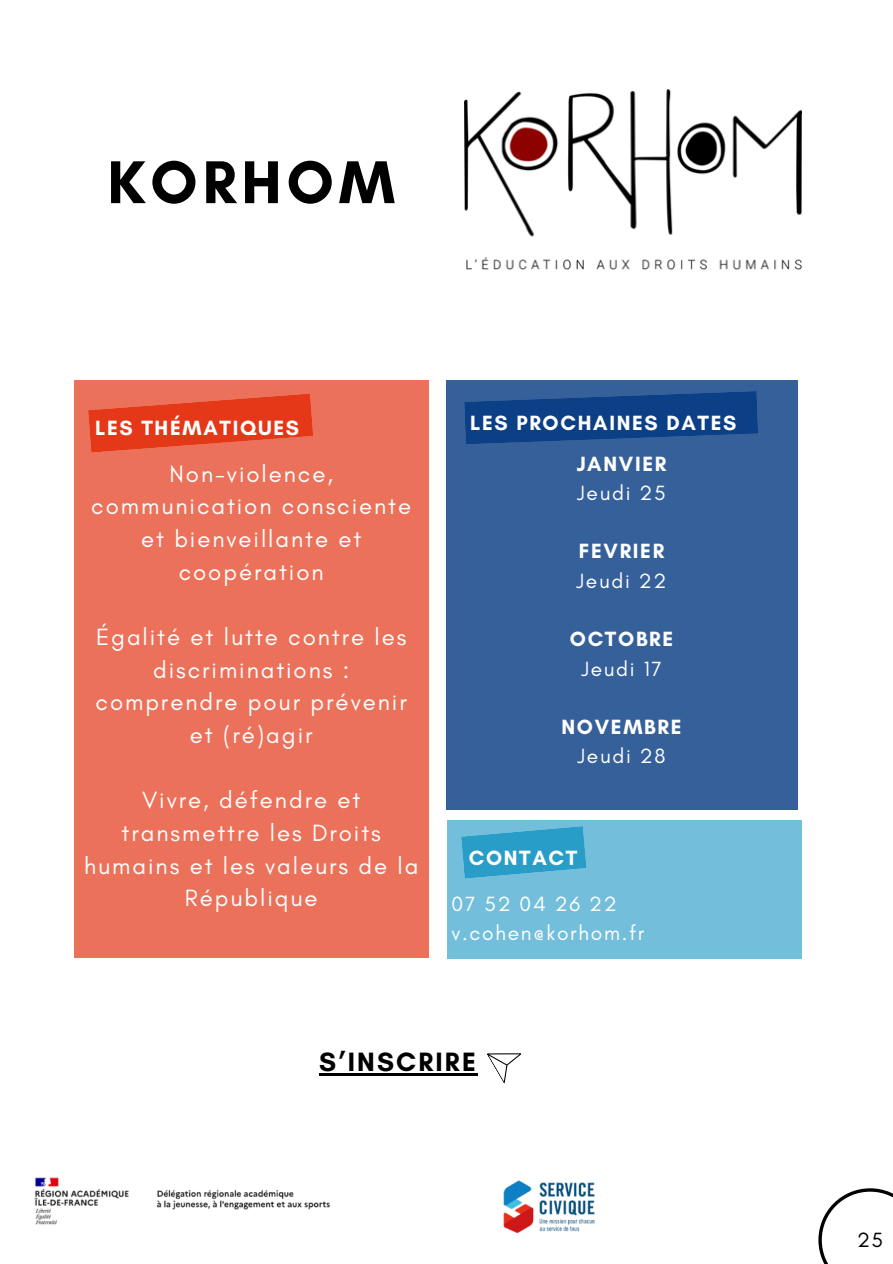
<style>
.page{position:relative;width:893px;height:1264px;background:#fff}
.page>*{position:absolute;margin:0;border:0;box-sizing:border-box;transform-origin:0 0}
.t1{font:700 61.5px "Glacial Indifference";letter-spacing:.08em;color:#000}
.t2{font:700 27px "Glacial Indifference";letter-spacing:.08em;color:#000}
.t3{font:24px/32.7px "Glacial Indifference";letter-spacing:.08em;color:#fff;text-align:center}
.t4{font:700 21px "Glacial Indifference";letter-spacing:.08em;color:#fff}
.t5{font:21px/29.2px "Glacial Indifference";letter-spacing:.08em;color:#fff}
.t6{font:21px "Glacial Indifference";color:#000}
</style>
<div class="page">
<div style="left:74px;top:380px;width:354px;height:578px;background:#eb715b"></div>
<div style="left:447px;top:820px;width:354px;height:138px;background:#73bfdb"></div>
<svg style="left:818px;top:1188px;width:74px;height:75px"></svg>
<svg style="left:88px;top:394px;width:225px;height:58px"></svg>
<svg style="left:461px;top:826px;width:125px;height:52px"></svg>
<img style="left:34px;top:1177px;width:561px;height:56px">
<div style="left:446px;top:380px;width:352px;height:430px;background:#35609a"></div>
<svg style="left:464px;top:391px;width:294px;height:53px"></svg>
<svg style="left:319px;top:1053px;width:203px;height:31px"></svg>
<img style="left:464px;top:89px;width:337px;height:181px">
<h1 class="t1" style="left:107px;top:145px;width:289px">KORHOM</h1>
<p class="t4" style="left:95px;top:415px;width:205px">LES THÉMATIQUES</p>
<p class="t3" style="left:91px;top:457px;width:321px">Non-violence, communication consciente et bienveillante et coopération</p>
<p class="t3" style="left:96px;top:620px;width:313px">Égalité et lutte contre les discriminations : comprendre pour prévenir et (ré)agir</p>
<p class="t3" style="left:84px;top:783px;width:336px">Vivre, défendre et transmettre les Droits humains et les valeurs de la<br>République</p>
<p class="t4" style="left:470px;top:410px;width:268px">LES PROCHAINES DATES</p>
<p class="t4" style="left:576px;top:450px;width:91px">JANVIER</p>
<p class="t5" style="left:577px;top:478px;width:90px">Jeudi 25</p>
<p class="t4" style="left:578px;top:538px;width:87px">FEVRIER</p>
<p class="t5" style="left:576px;top:565px;width:91px">Jeudi 22</p>
<p class="t4" style="left:569px;top:626px;width:105px">OCTOBRE</p>
<p class="t5" style="left:581px;top:653px;width:82px">Jeudi 17</p>
<p class="t4" style="left:561px;top:714px;width:121px">NOVEMBRE</p>
<p class="t5" style="left:577px;top:741px;width:89px">Jeudi 28</p>
<p class="t4" style="left:468px;top:844px;width:110px">CONTACT</p>
<p class="t5" style="left:451px;top:888px;width:194px">07 52 04 26 22 v.cohen@korhom.fr</p>
<p class="t2" style="left:319px;top:1045px;width:158px">S’INSCRIRE</p>
<p class="t6" style="left:857px;top:1226px;width:28px">25</p>
</div>
